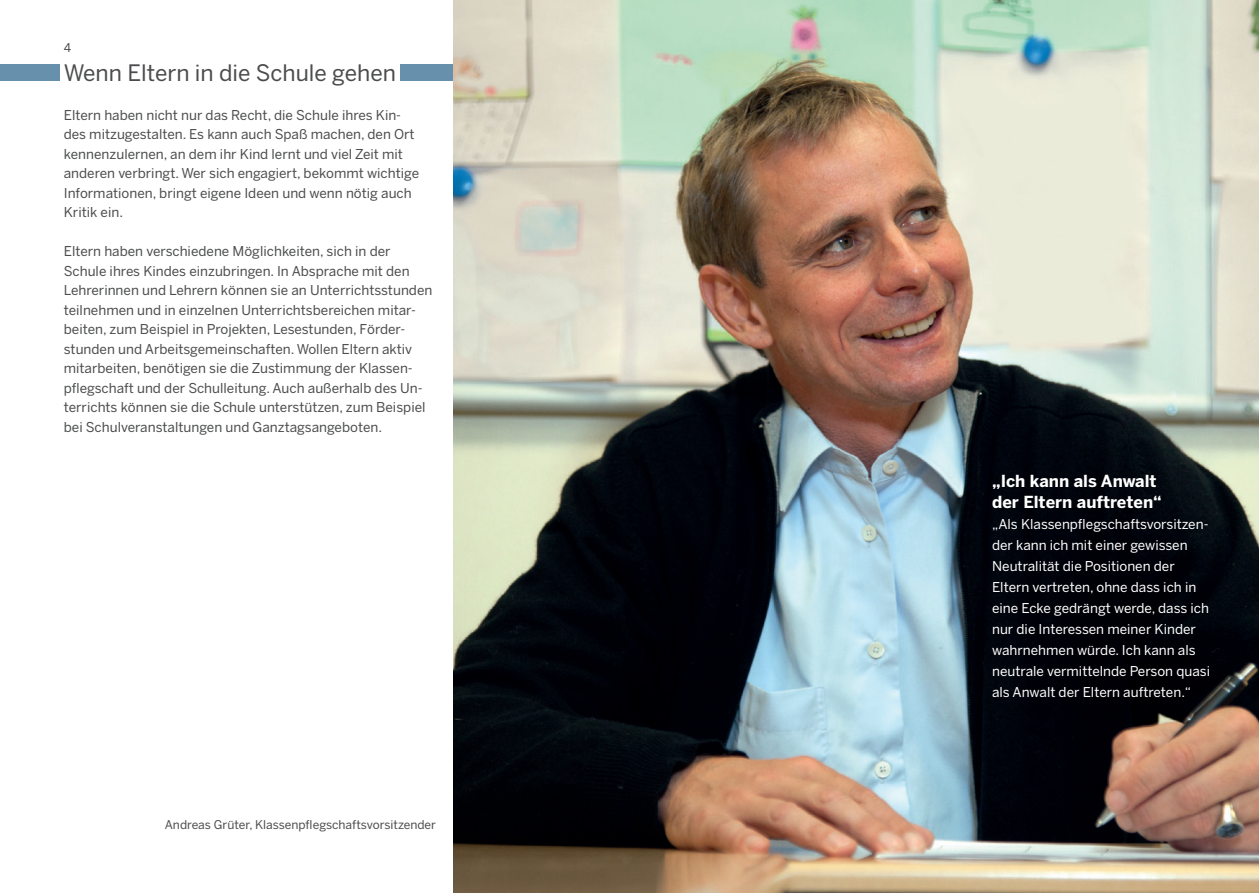
<style>
.page{position:relative;width:1259px;height:893px;background:#fff}
.page>*{position:absolute;margin:0;border:0;box-sizing:border-box;transform-origin:0 0}
.t1{font:22.5px "Benton Sans";color:#4b4c4d}
.t2{font:700 16.5px/21px "Benton Sans";color:#fff}
.t3{font:13.5px/19.5px "Benton Sans";color:#4b4c4d}
.t4{font:13.5px/21px "Benton Sans";color:#fff}
.t5{font:12px "Benton Sans";color:#4b4c4d}
</style>
<div class="page">
<div style="left:400px;top:64px;width:58px;height:17px;background:#6790ad"></div>
<div style="left:0;top:64px;width:60px;height:17px;background:#6790ad"></div>
<img style="left:454px;top:0;width:805px;height:893px">
<p class="t5" style="left:64px;top:41px;width:9px">4</p>
<p class="t1" style="left:64px;top:59px;width:334px">Wenn Eltern in die Schule gehen</p>
<p class="t3" style="left:64px;top:105px;width:357px">Eltern haben nicht nur das Recht, die Schule ihres Kin&shy;des mitzugestalten. Es kann auch Spaß machen, den Ort kennenzulernen, an dem ihr Kind lernt und viel Zeit mit anderen verbringt. Wer sich engagiert, bekommt wichtige Informationen, bringt eigene Ideen und wenn nötig auch Kritik ein.</p>
<p class="t3" style="left:64px;top:241px;width:370px">Eltern haben verschiedene Möglichkeiten, sich in der Schule ihres Kindes einzubringen. In Absprache mit den Lehrerinnen und Lehrern können sie an Unterrichtsstunden teilnehmen und in einzelnen Unterrichtsbereichen mitar&shy;beiten, zum Beispiel in Projekten, Lesestunden, Förder&shy;stunden und Arbeitsgemeinschaften. Wollen Eltern aktiv mitarbeiten, benötigen sie die Zustimmung der Klassen&shy;pflegschaft und der Schulleitung. Auch außerhalb des Un&shy;terrichts können sie die Schule unterstützen, zum Beispiel bei Schulveranstaltungen und Ganztagsangeboten.</p>
<p class="t5" style="left:165px;top:818px;width:273px">Andreas Grüter, Klassenpflegschaftsvorsitzender</p>
<p class="t2" style="left:992px;top:470px;width:171px">„Ich kann als Anwalt der Eltern auftreten“</p>
<p class="t4" style="left:992px;top:513px;width:220px">„Als Klassenpflegschaftsvorsitzen&shy;der kann ich mit einer gewissen Neutralität die Positionen der Eltern vertreten, ohne dass ich in eine Ecke gedrängt werde, dass ich nur die Interessen meiner Kinder wahrnehmen würde. Ich kann als neutrale vermittelnde Person quasi als Anwalt der Eltern auftreten.“</p>
</div>
